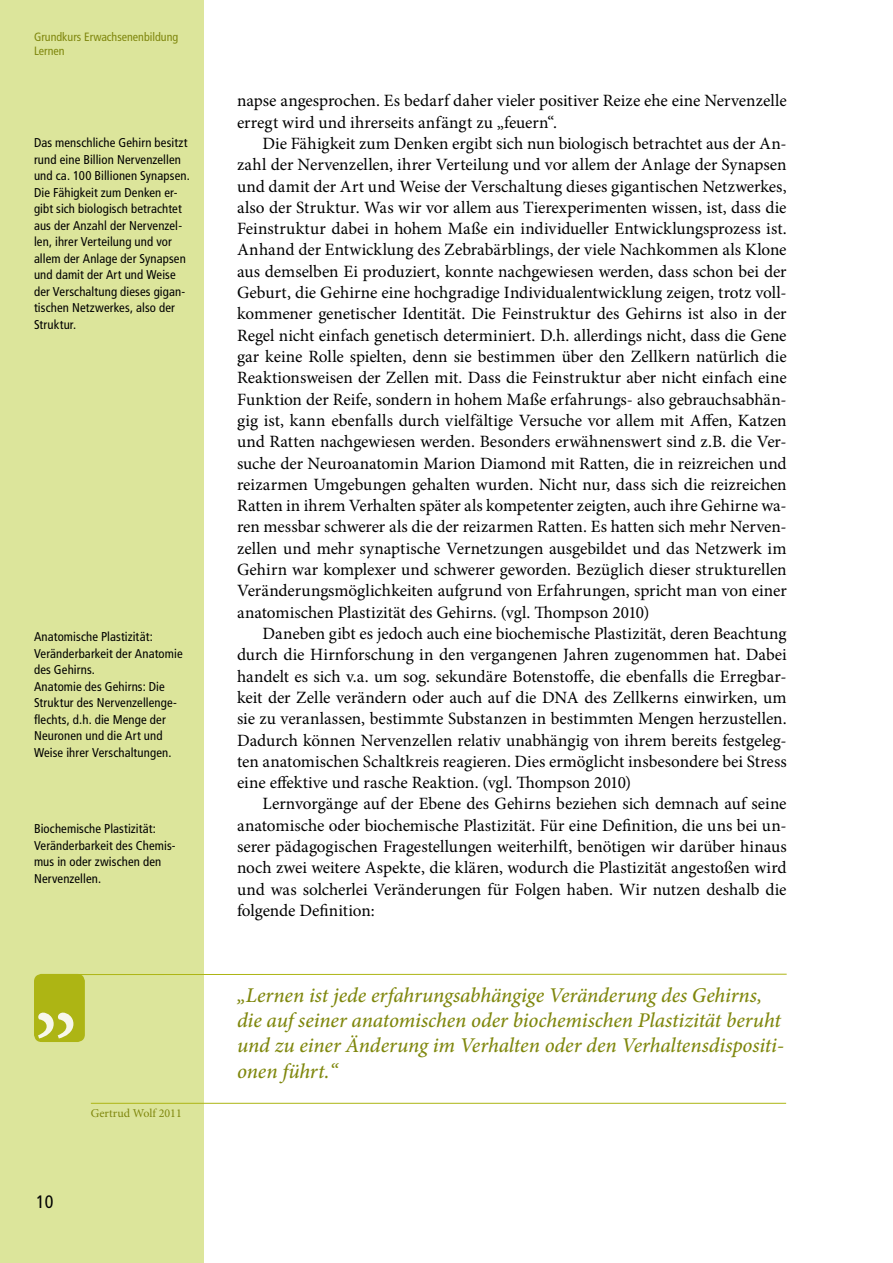
<style>
.page{position:relative;width:893px;height:1263px;background:#fff}
.page>*{position:absolute;margin:0;border:0;box-sizing:border-box;transform-origin:0 0}
.t1{font:italic 500 21px/25.2px "Minion Pro";letter-spacing:-.005em;color:#7f870d}
.t2{font:condensed 18px "Frutiger LT";color:#000}
.t3{font:17.25px/21.3px "Minion Pro";letter-spacing:-.005em;color:#000;text-align:justify}
.t4{font:condensed 12.75px/16.5px "Frutiger LT";letter-spacing:.01em;color:#000}
.t5{font:condensed 12px/14.4px "Frutiger LT";color:#7f870d}
.t6{font:12px "Minion Pro";color:#7f870d}
</style>
<div class="page">
<div style="left:0;top:0;width:204px;height:1263px;background:#dce59b"></div>
<hr style="left:91px;top:1103px;width:695px;height:1px;background:#adb514">
<hr style="left:59px;top:974px;width:728px;height:1px;background:#adb514">
<div style="left:34px;top:974px;width:51px;height:68px;background:#adb514;border-radius:8px"></div>
<svg style="left:38px;top:1012px;width:35px;height:26px"></svg>
<p class="t5" style="left:34px;top:30px;width:146px">Grundkurs Erwachsenenbildung<br>Lernen</p>
<p class="t4" style="left:34px;top:134px;width:157px">Das menschliche Gehirn besitzt rund eine Billion Nervenzellen und ca. 100 Billionen Synapsen.<br>Die Fähigkeit zum Denken er&shy;gibt sich biologisch betrachtet aus der Anzahl der Nervenzel&shy;len, ihrer Verteilung und vor allem der Anlage der Synapsen und damit der Art und Weise der Verschaltung dieses gigan&shy;tischen Netzwerkes, also der<br>Struktur.</p>
<p class="t4" style="left:34px;top:628px;width:150px">Anatomische Plastizität:<br>Veränderbarkeit der Anatomie des Gehirns.<br>Anatomie des Gehirns: Die<br>Struktur des Nervenzellenge&shy;flechts, d.h. die Menge der<br>Neuronen und die Art und<br>Weise ihrer Verschaltungen.</p>
<p class="t4" style="left:34px;top:821px;width:143px">Biochemische Plastizität:<br>Veränderbarkeit des Chemis&shy;mus in oder zwischen den<br>Nervenzellen.</p>
<p class="t2" style="left:36px;top:1192px;width:19px">10</p>
<p class="t6" style="left:91px;top:1105px;width:92px">Gertrud Wolf 2011</p>
<p class="t3" style="left:237px;top:90px;width:551px">napse angesprochen. Es bedarf daher vieler positiver Reize ehe eine Nervenzelle erregt wird und ihrerseits anfängt zu „feuern“.</p>
<p class="t3" style="left:237px;top:133px;width:551px;text-indent:26px">Die Fähigkeit zum Denken ergibt sich nun biologisch betrachtet aus der An&shy;zahl der Nervenzellen, ihrer Verteilung und vor allem der Anlage der Synapsen und damit der Art und Weise der Verschaltung dieses gigantischen Netzwerkes, also der Struktur. Was wir vor allem aus Tierexperimenten wissen, ist, dass die Feinstruktur dabei in hohem Maße ein individueller Entwicklungsprozess ist.<br>Anhand der Entwicklung des Zebrabärblings, der viele Nachkommen als Klone aus demselben Ei produziert, konnte nachgewiesen werden, dass schon bei der Geburt, die Gehirne eine hochgradige Individualentwicklung zeigen, trotz voll&shy;kommener genetischer Identität. Die Feinstruktur des Gehirns ist also in der Regel nicht einfach genetisch determiniert. D.h. allerdings nicht, dass die Gene gar keine Rolle spielten, denn sie bestimmen über den Zellkern natürlich die Reaktionsweisen der Zellen mit. Dass die Feinstruktur aber nicht einfach eine Funktion der Reife, sondern in hohem Maße erfahrungs- also gebrauchsabhän&shy;gig ist, kann ebenfalls durch vielfältige Versuche vor allem mit Affen, Katzen und Ratten nachgewiesen werden. Besonders erwähnenswert sind z.B. die Ver&shy;suche der Neuroanatomin Marion Diamond mit Ratten, die in reizreichen und reizarmen Umgebungen gehalten wurden. Nicht nur, dass sich die reizreichen Ratten in ihrem Verhalten später als kompetenter zeigten, auch ihre Gehirne wa&shy;ren messbar schwerer als die der reizarmen Ratten. Es hatten sich mehr Nerven&shy;zellen und mehr synaptische Vernetzungen ausgebildet und das Netzwerk im Gehirn war komplexer und schwerer geworden. Bezüglich dieser strukturellen Veränderungsmöglichkeiten aufgrund von Erfahrungen, spricht man von einer anatomischen Plastizität des Gehirns. (vgl. Thompson 2010)</p>
<p class="t3" style="left:237px;top:623px;width:551px;text-indent:26px">Daneben gibt es jedoch auch eine biochemische Plastizität, deren Beachtung durch die Hirnforschung in den vergangenen Jahren zugenommen hat. Dabei handelt es sich v.a. um sog. sekundäre Botenstoffe, die ebenfalls die Erregbar&shy;keit der Zelle verändern oder auch auf die DNA des Zellkerns einwirken, um sie zu veranlassen, bestimmte Substanzen in bestimmten Mengen herzustellen.<br>Dadurch können Nervenzellen relativ unabhängig von ihrem bereits festgeleg&shy;ten anatomischen Schaltkreis reagieren. Dies ermöglicht insbesondere bei Stress eine effektive und rasche Reaktion. (vgl. Thompson 2010)</p>
<p class="t3" style="left:237px;top:793px;width:551px;text-indent:26px">Lernvorgänge auf der Ebene des Gehirns beziehen sich demnach auf seine anatomische oder biochemische Plastizität. Für eine Definition, die uns bei un&shy;serer pädagogischen Fragestellungen weiterhilft, benötigen wir darüber hinaus noch zwei weitere Aspekte, die klären, wodurch die Plastizität angestoßen wird und was solcherlei Veränderungen für Folgen haben. Wir nutzen deshalb die folgende Definition:</p>
<p class="t1" style="left:237px;top:982px;width:549px">„Lernen ist jede erfahrungsabhängige Veränderung des Gehirns, die auf seiner anatomischen oder biochemischen Plastizität beruht und zu einer Änderung im Verhalten oder den Verhaltensdispositi&shy;onen führt.“</p>
</div>
